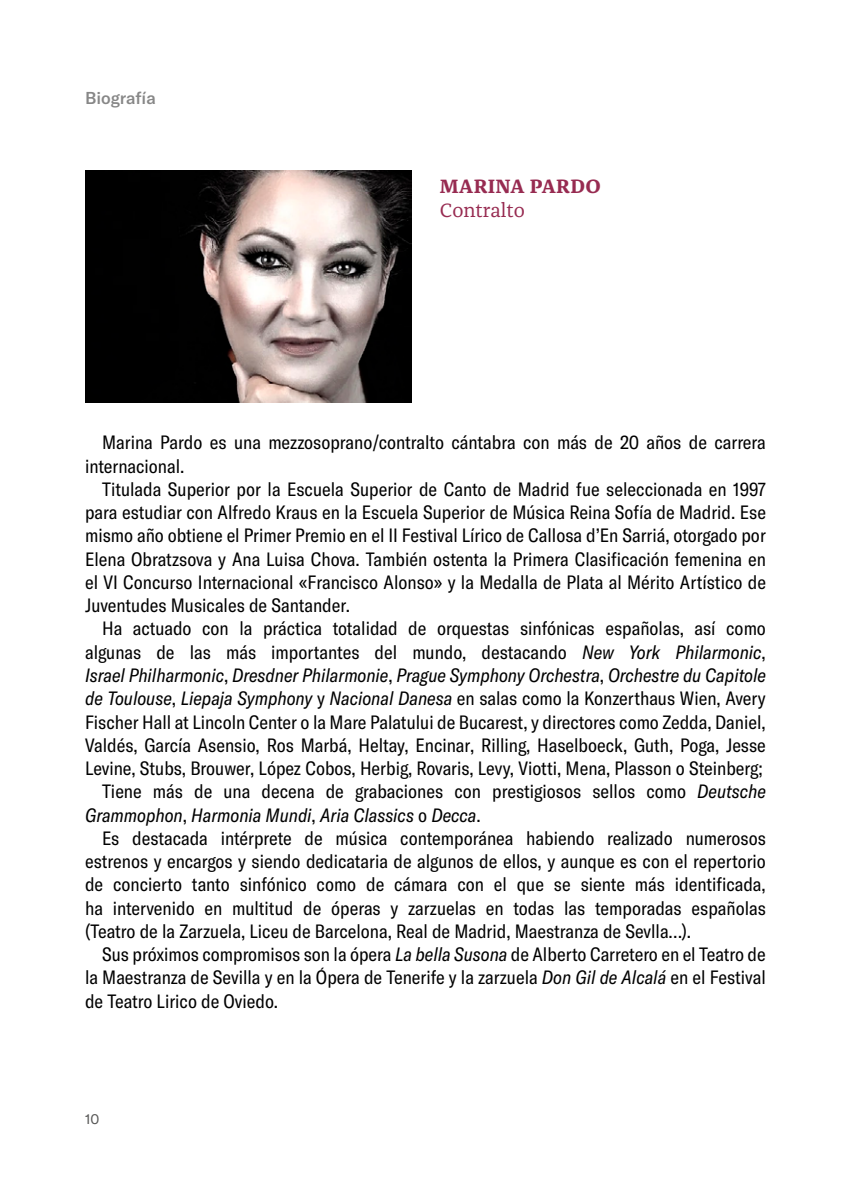
<style>
.page{position:relative;width:851px;height:1191px;background:#fff}
.page>*{position:absolute;margin:0;border:0;box-sizing:border-box;transform-origin:0 0}
.t1{font:700 20px "Franziska Pro";letter-spacing:.02em;color:#972b51}
.t2{font:20px "Franziska Pro";color:#972b51}
.t3{font:condensed 19px/23.2px "GT America";color:#000}
.t4{font:italic condensed 19px "GT America";color:#000}
.t5{font:500 17px "GT America";letter-spacing:-.005em;color:#878787}
.t6{font:14px "GT America";color:#575756}
.s1{font-style:italic}
.s2{font-style:normal}
</style>
<div class="page">
<img style="left:85px;top:170px;width:326px;height:233px">
<p class="t5" style="left:85px;top:88px;width:72px">Biografía</p>
<p class="t1" style="left:440px;top:174px;width:162px">MARINA PARDO</p>
<p class="t2" style="left:439px;top:197px;width:87px">Contralto</p>
<p class="t3" style="left:85px;top:431px;width:682px;text-indent:17px">Marina Pardo es una mezzosoprano/contralto cántabra con más de 20 años de carrera internacional.</p>
<p class="t3" style="left:85px;top:477px;width:682px;text-align:justify;text-indent:17px">Titulada Superior por la Escuela Superior de Canto de Madrid fue seleccionada en 1997 para estudiar con Alfredo Kraus en la Escuela Superior de Música Reina Sofía de Madrid. Ese mismo año obtiene el Primer Premio en el II Festival Lírico de Callosa d’En Sarriá, otorgado por Elena Obratzsova y Ana Luisa Chova. También ostenta la Primera Clasificación femenina en el VI Concurso Internacional «Francisco Alonso» y la Medalla de Plata al Mérito Artístico de Juventudes Musicales de Santander.</p>
<p class="t3" style="left:102px;top:617px;width:665px">Ha actuado con la práctica totalidad de orquestas sinfónicas españolas, así como</p>
<p class="t3" style="left:85px;top:640px;width:682px">algunas de las más importantes del mundo, destacando <span class="s1">New York Philarmonic</span>,</p>
<p class="t4" style="left:85px;top:664px;width:682px">Israel Philharmonic<span class="s2">,</span> Dresdner Philarmonie<span class="s2">,</span> Prague Symphony Orchestra<span class="s2">,</span> Orchestre du Capitole</p>
<p class="t4" style="left:85px;top:687px;width:682px">de Toulouse<span class="s2">,</span> Liepaja Symphony <span class="s2">y</span> Nacional Danesa <span class="s2">en salas como la Konzerthaus Wien, Avery</span></p>
<p class="t3" style="left:85px;top:710px;width:682px">Fischer Hall at Lincoln Center o la Mare Palatului de Bucarest, y directores como Zedda, Daniel,</p>
<p class="t3" style="left:85px;top:733px;width:682px">Valdés, García Asensio, Ros Marbá, Heltay, Encinar, Rilling, Haselboeck, Guth, Poga, Jesse</p>
<p class="t3" style="left:85px;top:757px;width:679px">Levine, Stubs, Brouwer, López Cobos, Herbig, Rovaris, Levy, Viotti, Mena, Plasson o Steinberg;</p>
<p class="t3" style="left:102px;top:780px;width:665px">Tiene más de una decena de grabaciones con prestigiosos sellos como <span class="s1">Deutsche</span></p>
<p class="t4" style="left:85px;top:804px;width:397px">Grammophon<span class="s2">,</span> Harmonia Mundi<span class="s2">,</span> Aria Classics <span class="s2">o</span> Decca<span class="s2">.</span></p>
<p class="t3" style="left:102px;top:826px;width:665px">Es destacada intérprete de música contemporánea habiendo realizado numerosos</p>
<p class="t3" style="left:85px;top:850px;width:682px">estrenos y encargos y siendo dedicataria de algunos de ellos, y aunque es con el repertorio</p>
<p class="t3" style="left:85px;top:873px;width:682px">de concierto tanto sinfónico como de cámara con el que se siente más identificada,</p>
<p class="t3" style="left:85px;top:896px;width:682px">ha intervenido en multitud de óperas y zarzuelas en todas las temporadas españolas</p>
<p class="t3" style="left:85px;top:919px;width:607px">(Teatro de la Zarzuela, Liceu de Barcelona, Real de Madrid, Maestranza de Sevlla…).</p>
<p class="t3" style="left:102px;top:943px;width:665px">Sus próximos compromisos son la ópera <span class="s1">La bella Susona</span> de Alberto Carretero en el Teatro de</p>
<p class="t3" style="left:85px;top:966px;width:682px">la Maestranza de Sevilla y en la Ópera de Tenerife y la zarzuela <span class="s1">Don Gil de Alcalá</span> en el Festival</p>
<p class="t3" style="left:85px;top:989px;width:194px">de Teatro Lirico de Oviedo.</p>
<p class="t6" style="left:85px;top:1111px;width:16px">10</p>
</div>
